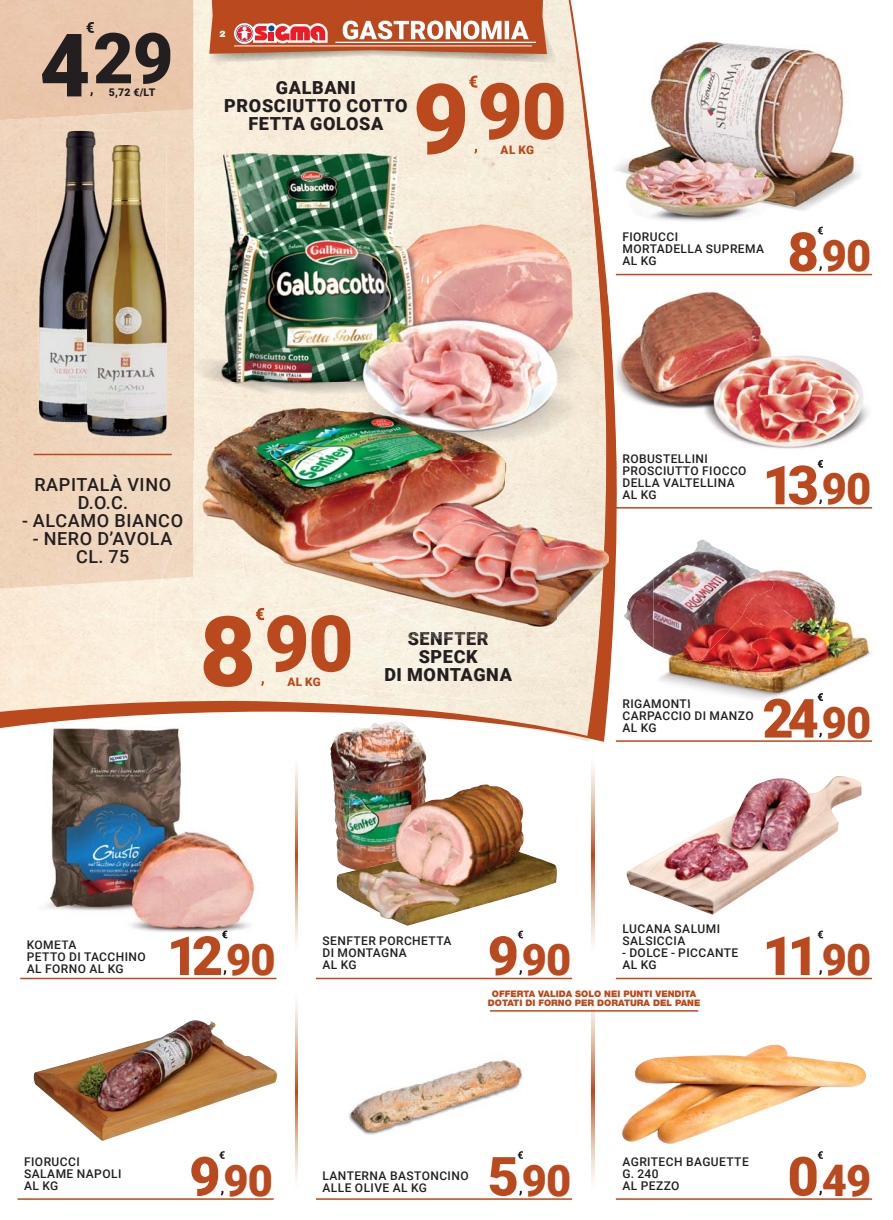
<style>
.page{position:relative;width:893px;height:1220px;background:#fff}
.page>*{position:absolute;margin:0;border:0;box-sizing:border-box;transform-origin:0 0}
.t1{font:900 78px "Roboto";color:#ba491d}
.t2{font:900 70.2px "Roboto";color:#231f20}
.t3{font:900 54px "Roboto";letter-spacing:-.115em;color:#ba491d}
.t4{font:900 43.5px "Roboto";letter-spacing:-.015em;color:#ba491d}
.t5{font:500 18px/18px "Roboto";letter-spacing:.035em;color:#231f20;text-align:center}
.t6{font:900 18px/18px "Roboto";letter-spacing:.035em;color:#231f20;text-align:center}
.t7{font:900 18px "Roboto";letter-spacing:.035em;color:#1f1916}
.t8{font:500 12px/12px "Roboto";letter-spacing:.035em;color:#231f20}
.t9{font:900 11.7px "Roboto";letter-spacing:.03em;color:#ba491d}
.t10{font:900 10.5px "Roboto";color:#231f20}
.t11{font:900 9px/9px "Helvetica Neue LT Std";color:#ba491d;text-align:center}
.t12{font:900 9px "Helvetica Neue LT Std";color:#fff}
.s1{font-size:87.75px}
.s2{font-size:97.5px}
.s3{font-size:54px}
.s4{color:#201b18}
.s5{color:#1f1b18}
.s6{font-size:43.5px}
</style>
<div class="page">
<svg style="left:591px;top:764px;width:3px;height:182px"></svg>
<svg style="left:591px;top:1000px;width:3px;height:182px"></svg>
<svg style="left:295px;top:764px;width:2px;height:182px"></svg>
<svg style="left:295px;top:1000px;width:2px;height:182px"></svg>
<img style="left:0;top:0;width:618px;height:742px">
<hr style="left:34px;top:454px;width:138px;height:1px;background:#ba491d">
<hr style="left:490px;top:1010px;width:208px;height:1px;background:#ba491d">
<svg style="left:90px;top:92px;width:3px;height:4px"></svg>
<svg style="left:86px;top:22px;width:8px;height:11px"></svg>
<img style="left:209px;top:0;width:350px;height:63px">
<svg style="left:209px;top:0;width:337px;height:54px;background:#c86c4c"></svg>
<img style="left:39px;top:131px;width:80px;height:291px">
<img style="left:87px;top:145px;width:79px;height:291px">
<img style="left:87px;top:145px;width:32px;height:277px">
<img style="left:499px;top:140px;width:102px;height:243px">
<img style="left:193px;top:406px;width:9px;height:54px">
<div style="left:175px;top:140px;width:18px;height:320px;background:#efd7c0"></div>
<img style="left:586px;top:140px;width:15px;height:174px">
<svg style="left:219px;top:1151px;width:6px;height:7px"></svg>
<hr style="left:18px;top:1198px;width:256px;height:1px;background:#ba491d">
<img style="left:34px;top:1020px;width:243px;height:120px">
<svg style="left:817px;top:930px;width:5px;height:8px"></svg>
<hr style="left:615px;top:977px;width:256px;height:2px;background:#ba491d">
<img style="left:626px;top:776px;width:235px;height:138px">
<svg style="left:817px;top:227px;width:5px;height:7px"></svg>
<hr style="left:615px;top:274px;width:256px;height:1px;background:#ba491d">
<img style="left:608px;top:23px;width:253px;height:199px">
<svg style="left:223px;top:970px;width:3px;height:5px"></svg>
<hr style="left:20px;top:977px;width:256px;height:2px;background:#ba491d">
<img style="left:33px;top:721px;width:228px;height:218px">
<img style="left:33px;top:721px;width:28px;height:3px">
<img style="left:171px;top:936px;width:50px;height:3px">
<img style="left:176px;top:936px;width:43px;height:4px">
<svg style="left:222px;top:930px;width:5px;height:8px"></svg>
<svg style="left:817px;top:1151px;width:5px;height:7px"></svg>
<hr style="left:615px;top:1198px;width:256px;height:1px;background:#ba491d">
<img style="left:622px;top:1044px;width:243px;height:99px">
<img style="left:349px;top:1059px;width:174px;height:76px">
<svg style="left:517px;top:1151px;width:6px;height:7px"></svg>
<hr style="left:316px;top:1198px;width:256px;height:1px;background:#ba491d">
<svg style="left:517px;top:930px;width:6px;height:8px"></svg>
<hr style="left:316px;top:977px;width:256px;height:2px;background:#ba491d">
<img style="left:330px;top:721px;width:97px;height:111px">
<hr style="left:615px;top:740px;width:256px;height:2px;background:#ba491d">
<img style="left:624px;top:539px;width:123px;height:109px">
<hr style="left:615px;top:507px;width:256px;height:1px;background:#ba491d">
<svg style="left:469px;top:76px;width:8px;height:12px"></svg>
<svg style="left:474px;top:149px;width:3px;height:5px"></svg>
<svg style="left:261px;top:681px;width:3px;height:5px"></svg>
<img style="left:556px;top:460px;width:42px;height:179px">
<img style="left:202px;top:460px;width:354px;height:179px">
<img style="left:598px;top:383px;width:10px;height:256px">
<img style="left:408px;top:632px;width:80px;height:7px">
<img style="left:202px;top:383px;width:399px;height:77px">
<svg style="left:256px;top:608px;width:8px;height:12px"></svg>
<img style="left:203px;top:615px;width:49px;height:24px">
<img style="left:267px;top:615px;width:83px;height:24px">
<img style="left:659px;top:570px;width:213px;height:131px">
<img style="left:659px;top:699px;width:30px;height:2px">
<img style="left:763px;top:698px;width:54px;height:3px">
<img style="left:767px;top:698px;width:47px;height:3px">
<svg style="left:817px;top:693px;width:5px;height:8px"></svg>
<img style="left:653px;top:566px;width:121px;height:94px">
<img style="left:336px;top:784px;width:220px;height:141px">
<img style="left:607px;top:282px;width:262px;height:187px">
<img style="left:607px;top:292px;width:9px;height:177px">
<img style="left:623px;top:454px;width:83px;height:9px">
<img style="left:623px;top:466px;width:122px;height:3px">
<img style="left:766px;top:465px;width:50px;height:4px">
<svg style="left:817px;top:460px;width:5px;height:7px"></svg>
<img style="left:607px;top:383px;width:1px;height:86px">
<h2 class="t2" style="left:39px;top:18px;width:135px"><span class="s1">4</span>29</h2>
<p class="t10" style="left:109px;top:87px;width:48px">5,72 €/LT</p>
<p class="t12" style="left:219px;top:30px;width:8px">2</p>
<h3 class="t6" style="left:224px;top:79px;width:185px">GALBANI<br>PROSCIUTTO COTTO<br>FETTA GOLOSA</h3>
<h1 class="t1" style="left:412px;top:67px;width:155px"><span class="s2">9</span>90</h1>
<p class="t9" style="left:500px;top:143px;width:35px">AL KG</p>
<p class="t8" style="left:622px;top:231px;width:143px">FIORUCCI<br>MORTADELLA SUPREMA<br>AL KG</p>
<h3 class="t4" style="left:787px;top:231px;width:85px"><span class="s3">8</span>90</h3>
<h3 class="t5" style="left:34px;top:476px;width:138px">RAPITALÀ VINO<br>D.O.C.</h3>
<h3 class="t5" style="left:22px;top:512px;width:162px">- ALCAMO BIANCO</h3>
<h3 class="t5" style="left:33px;top:530px;width:141px">- NERO D’AVOLA<br>CL. 75</h3>
<h1 class="t1" style="left:199px;top:599px;width:155px"><span class="s2">8</span>90</h1>
<p class="t9" style="left:287px;top:675px;width:35px">AL KG</p>
<h3 class="t7" style="left:407px;top:628px;width:82px"><span class="s4">SE</span><span class="s5">NF</span>TER</h3>
<h3 class="t6" style="left:384px;top:647px;width:129px">SPECK<br>DI MONTAGNA</h3>
<p class="t8" style="left:622px;top:452px;width:126px">ROBUSTELLINI<br>PROSCIUTTO FIOCCO</p>
<p class="t8" style="left:622px;top:476px;width:114px">DELLA VALTELLINA<br>AL KG</p>
<h3 class="t3" style="left:762px;top:454px;width:110px">13<span class="s6">90</span></h3>
<p class="t8" style="left:622px;top:698px;width:133px">RIGAMONTI<br>CARPACCIO DI MANZO<br>AL KG</p>
<h3 class="t3" style="left:762px;top:687px;width:110px">24<span class="s6">90</span></h3>
<p class="t8" style="left:27px;top:939px;width:120px">KOMETA<br>PETTO DI TACCHINO<br>AL FORNO AL KG</p>
<h3 class="t3" style="left:167px;top:925px;width:110px">12<span class="s6">90</span></h3>
<p class="t8" style="left:322px;top:935px;width:130px">SENFTER PORCHETTA<br>DI MONTAGNA<br>AL KG</p>
<h3 class="t4" style="left:487px;top:934px;width:85px"><span class="s3">9</span>90</h3>
<p class="t8" style="left:622px;top:923px;width:99px">LUCANA SALUMI<br>SALSICCIA</p>
<p class="t8" style="left:622px;top:947px;width:118px">- DOLCE - PICCANTE<br>AL KG</p>
<h3 class="t3" style="left:762px;top:925px;width:110px">11<span class="s6">90</span></h3>
<p class="t11" style="left:487px;top:990px;width:214px">OFFERTA VALIDA SOLO NEI PUNTI VENDITA<br>DOTATI DI FORNO PER DORATURA DEL PANE</p>
<p class="t8" style="left:24px;top:1155px;width:99px">FIORUCCI<br>SALAME NAPOLI<br>AL KG</p>
<h3 class="t4" style="left:189px;top:1155px;width:85px"><span class="s3">9</span>90</h3>
<p class="t8" style="left:322px;top:1169px;width:148px">LANTERNA BASTONCINO<br>ALLE OLIVE AL KG</p>
<h3 class="t4" style="left:487px;top:1155px;width:85px"><span class="s3">5</span>90</h3>
<p class="t8" style="left:622px;top:1155px;width:128px">AGRITECH BAGUETTE<br>G. 240<br>AL PEZZO</p>
<h3 class="t4" style="left:787px;top:1155px;width:85px"><span class="s3">0</span>49</h3>
</div>
